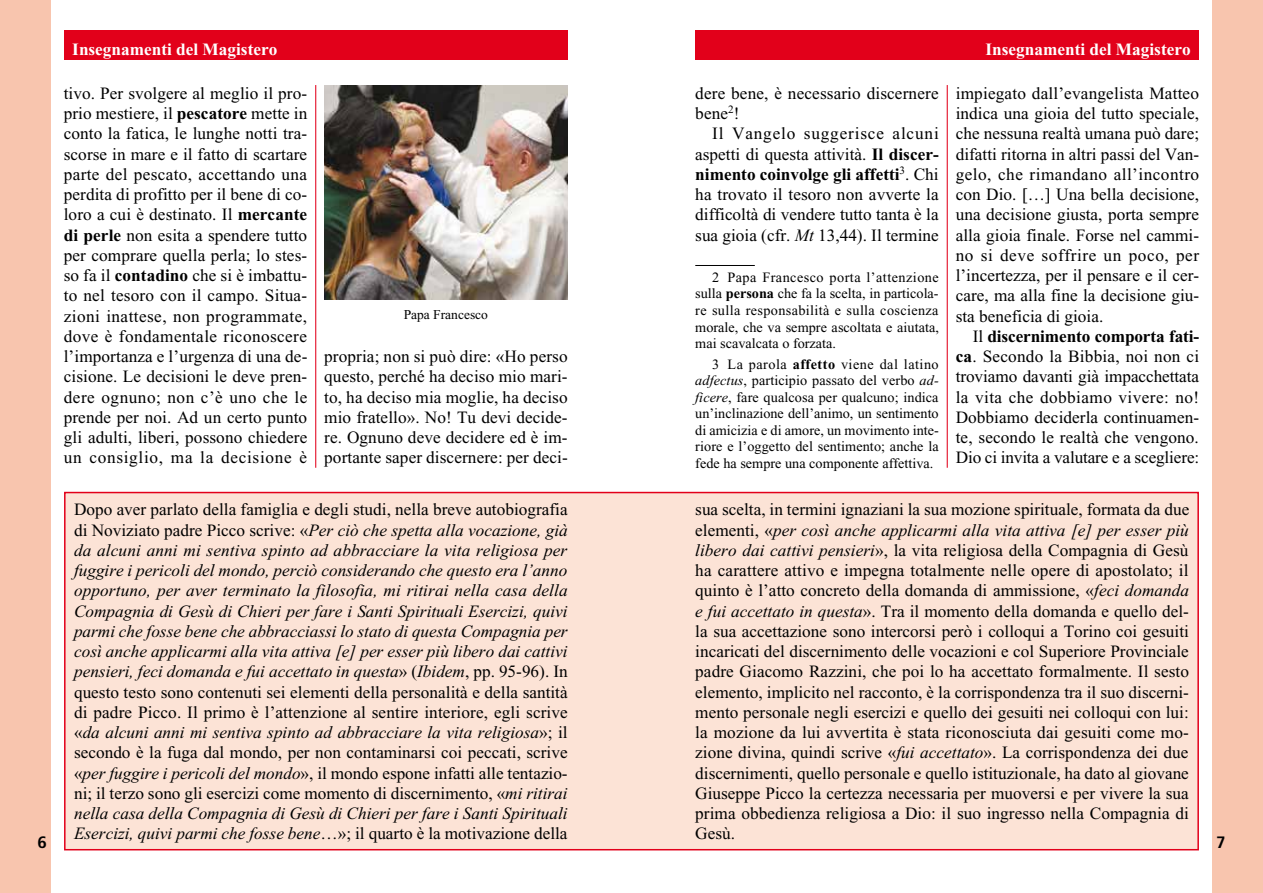
<style>
.page{position:relative;width:1263px;height:893px;background:#fff}
.page>*{position:absolute;margin:0;border:0;box-sizing:border-box;transform-origin:0 0}
.t1{font:17.25px/20.2px "Times New Roman";letter-spacing:.005em;color:#000;text-align:justify}
.t2{font:italic 17.25px/20.2px "Times New Roman";color:#000;text-align:justify}
.t3{font:700 17.25px "Times New Roman";color:#fff}
.t4{font:700 condensed 16.5px "Frutiger";color:#000;scale:1.1 1}
.t5{font:14.25px/16.5px "Times New Roman";color:#000;text-align:justify}
.t6{font:13.5px "Times New Roman";color:#000}
.s1{font-weight:700}
.s2{font-style:normal}
.s3{font-style:italic}
</style>
<div class="page">
<div style="left:64px;top:30px;width:504px;height:30px;background:#e2001a"></div>
<div style="left:0;top:0;width:51px;height:893px;background:#f8c5ae"></div>
<div style="left:695px;top:30px;width:504px;height:30px;background:#e2001a"></div>
<div style="left:1212px;top:0;width:51px;height:893px;background:#f8c5ae"></div>
<hr style="left:315px;top:85px;width:1px;height:383px;background:#e2001a">
<hr style="left:947px;top:85px;width:1px;height:383px;background:#e2001a">
<hr style="left:695px;top:265px;width:60px;height:1px;background:#000">
<div style="left:65px;top:493px;width:1133px;height:357px;background:#fce3d6"></div>
<div style="left:64px;top:492px;width:1135px;height:358px;border:2px solid #e2001a"></div>
<img style="left:324px;top:85px;width:243px;height:215px">
<p class="t3" style="left:72px;top:40px;width:207px">Insegnamenti del Magistero</p>
<p class="t3" style="left:985px;top:40px;width:207px">Insegnamenti del Magistero</p>
<p class="t1" style="left:956px;top:83px;width:245px">impiegato dall’evangelista Matteo indica una gioia del tutto speciale, che nessuna realtà umana può dare; difatti ritorna in altri passi del Van&shy;gelo, che rimandano all’incontro con Dio. […] Una bella decisione, una decisione giusta, porta sempre alla gioia finale. Forse nel cammi&shy;no si deve soffrire un poco, per l’incertezza, per il pensare e il cer&shy;care, ma alla fine la decisione giu&shy;sta beneficia di gioia.</p>
<p class="t1" style="left:956px;top:326px;width:245px;text-indent:17px">Il <span class="s1">discernimento comporta fati&shy;ca</span>. Secondo la Bibbia, noi non ci troviamo davanti già impacchettata la vita che dobbiamo vivere: no!<br>Dobbiamo deciderla continuamen&shy;te, secondo le realtà che vengono.<br>Dio ci invita a valutare e a scegliere:</p>
<p class="t1" style="left:64px;top:83px;width:245px">tivo. Per svolgere al meglio il pro&shy;prio mestiere, il <span class="s1">pescatore</span> mette in conto la fatica, le lunghe notti tra&shy;scorse in mare e il fatto di scartare parte del pescato, accettando una perdita di profitto per il bene di co&shy;loro a cui è destinato. Il <span class="s1">mercante di perle</span> non esita a spendere tutto per comprare quella perla; lo stes&shy;so fa il <span class="s1">contadino</span> che si è imbattu&shy;to nel tesoro con il campo. Situa&shy;zioni inattese, non programmate, dove è fondamentale riconoscere l’importanza e l’urgenza di una de&shy;cisione. Le decisioni le deve pren&shy;dere ognuno; non c’è uno che le prende per noi. Ad un certo punto gli adulti, liberi, possono chiedere un consiglio, ma la decisione è</p>
<p class="t2" style="left:74px;top:500px;width:495px"><span class="s2">Dopo aver parlato della famiglia e degli studi, nella breve autobiografia di Noviziato padre Picco scrive: «</span>Per ciò che spetta alla vocazione, già da alcuni anni mi sentiva spinto ad abbracciare la vita religiosa per fuggire i pericoli del mondo, perciò considerando che questo era l’anno opportuno, per aver terminato la filosofia, mi ritirai nella casa della Compagnia di Gesù di Chieri per fare i Santi Spirituali Esercizi, quivi parmi che fosse bene che abbracciassi lo stato di questa Compagnia per così anche applicarmi alla vita attiva [e] per esser più libero dai cattivi pensieri, feci domanda e fui accettato in questa<span class="s2">» (</span>Ibidem<span class="s2">, pp. 95-96). In questo testo sono contenuti sei elementi della personalità e della santità di padre Picco. Il primo è l’attenzione al sentire interiore, egli scrive «</span>da alcuni anni mi sentiva spinto ad abbracciare la vita religiosa<span class="s2">»; il secondo è la fuga dal mondo, per non contaminarsi coi peccati, scrive «</span>per fuggire i pericoli del mondo<span class="s2">», il mondo espone infatti alle tentazio&shy;ni; il terzo sono gli esercizi come momento di discernimento, «</span>mi ritirai nella casa della Compagnia di Gesù di Chieri per fare i Santi Spirituali Esercizi, quivi parmi che fosse bene<span class="s2">…»; il quarto è la motivazione della</span></p>
<p class="t1" style="left:695px;top:499px;width:495px">sua scelta, in termini ignaziani la sua mozione spirituale, formata da due elementi, «<span class="s3">per così anche applicarmi alla vita attiva [e] per esser più libero dai cattivi pensieri</span>», la vita religiosa della Compagnia di Gesù ha carattere attivo e impegna totalmente nelle opere di apostolato; il quinto è l’atto concreto della domanda di ammissione, «<span class="s3">feci domanda e fui accettato in questa</span>». Tra il momento della domanda e quello del&shy;la sua accettazione sono intercorsi però i colloqui a Torino coi gesuiti incaricati del discernimento delle vocazioni e col Superiore Provinciale padre Giacomo Razzini, che poi lo ha accettato formalmente. Il sesto elemento, implicito nel racconto, è la corrispondenza tra il suo discerni&shy;mento personale negli esercizi e quello dei gesuiti nei colloqui con lui: la mozione da lui avvertita è stata riconosciuta dai gesuiti come mo&shy;zione divina, quindi scrive «<span class="s3">fui accettato</span>». La corrispondenza dei due discernimenti, quello personale e quello istituzionale, ha dato al giovane Giuseppe Picco la certezza necessaria per muoversi e per vivere la sua prima obbedienza religiosa a Dio: il suo ingresso nella Compagnia di Gesù.</p>
<p class="t1" style="left:695px;top:83px;width:245px">dere bene, è necessario discernere bene<sup>2</sup>!</p>
<p class="t1" style="left:695px;top:123px;width:245px;text-indent:17px">Il Vangelo suggerisce alcuni aspetti di questa attività. <span class="s1">Il discer&shy;nimento coinvolge gli affetti</span><sup>3</sup>. Chi ha trovato il tesoro non avverte la difficoltà di vendere tutto tanta è la sua gioia (cfr. <span class="s3">Mt</span> 13,44). Il termine</p>
<p class="t5" style="left:695px;top:269px;width:245px;text-indent:17px">2 Papa Francesco porta l’attenzione sulla <span class="s1">persona</span> che fa la scelta, in particola&shy;re sulla responsabilità e sulla coscienza morale, che va sempre ascoltata e aiutata, mai scavalcata o forzata.</p>
<p class="t5" style="left:695px;top:356px;width:245px;text-indent:17px">3 La parola <span class="s1">affetto</span> viene dal latino <span class="s3">adfectus</span>, participio passato del verbo <span class="s3">ad&shy;ficere</span>, fare qualcosa per qualcuno; indica un’inclinazione dell’animo, un sentimento di amicizia e di amore, un movimento inte&shy;riore e l’oggetto del sentimento; anche la fede ha sempre una componente affettiva.</p>
<p class="t6" style="left:404px;top:307px;width:86px">Papa Francesco</p>
<p class="t1" style="left:324px;top:346px;width:245px">propria; non si può dire: «Ho perso questo, perché ha deciso mio mari&shy;to, ha deciso mia moglie, ha deciso mio fratello». No! Tu devi decide&shy;re. Ognuno deve decidere ed è im&shy;portante saper discernere: per deci-</p>
<p class="t4" style="left:37px;top:832px;width:10px">6</p>
<p class="t4" style="left:1216px;top:832px;width:10px">7</p>
</div>
